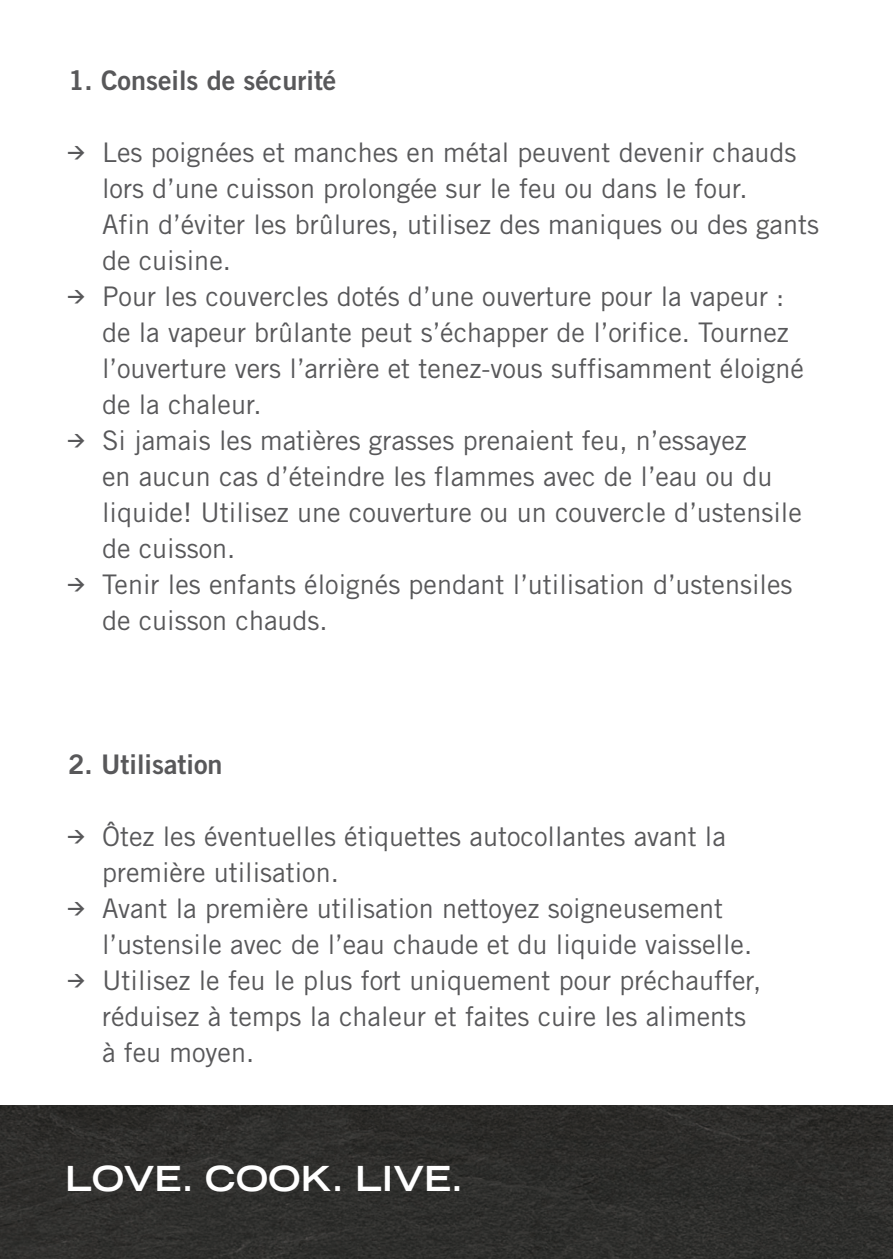
<style>
.page{position:relative;width:893px;height:1259px;background:#fff}
.page>*{position:absolute;margin:0;border:0;box-sizing:border-box;transform-origin:0 0}
.t1{font:700 expanded 34.5px "Trade Gothic LH";color:#fff}
.t2{font:27px/36px "Trade Gothic";color:#58585a}
.t3{font:27px "Trade Gothic Bold Two";color:#58585a}
</style>
<div class="page">
<img style="left:0;top:1106px;width:893px;height:153px">
<p class="t3" style="left:68px;top:64px;width:270px">1. Conseils de sécurité</p>
<p class="t2" style="left:102px;top:134px;width:718px;text-indent:-34px">✓ Les poignées et manches en métal peuvent devenir chauds lors d’une cuisson prolongée sur le feu ou dans le four.<br>Afin d’éviter les brûlures, utilisez des maniques ou des gants de cuisine.</p>
<p class="t2" style="left:102px;top:278px;width:703px;text-indent:-34px">✓ Pour les couvercles dotés d’une ouverture pour la vapeur : de la vapeur brûlante peut s’échapper de l’orifice. Tournez l’ouverture vers l’arrière et tenez-vous suffisamment éloigné de la chaleur.</p>
<p class="t2" style="left:102px;top:422px;width:701px;text-indent:-34px">✓ Si jamais les matières grasses prenaient feu, n’essayez<br>en aucun cas d’éteindre les flammes avec de l’eau ou du liquide! Utilisez une couverture ou un couvercle d’ustensile de cuisson.</p>
<p class="t2" style="left:102px;top:566px;width:692px;text-indent:-34px">✓ Tenir les enfants éloignés pendant l’utilisation d’ustensiles de cuisson chauds.</p>
<p class="t3" style="left:68px;top:747px;width:156px">2. Utilisation</p>
<p class="t2" style="left:102px;top:818px;width:625px;text-indent:-34px">✓ Ôtez les éventuelles étiquettes autocollantes avant la première utilisation.</p>
<p class="t2" style="left:102px;top:890px;width:652px;text-indent:-34px">✓ Avant la première utilisation nettoyez soigneusement l’ustensile avec de l’eau chaude et du liquide vaisselle.</p>
<p class="t2" style="left:102px;top:962px;width:661px;text-indent:-34px">✓ Utilisez le feu le plus fort uniquement pour préchauffer, réduisez à temps la chaleur et faites cuire les aliments à feu moyen.</p>
<p class="t1" style="left:65px;top:1155px;width:400px">LOVE. COOK. LIVE.</p>
</div>
